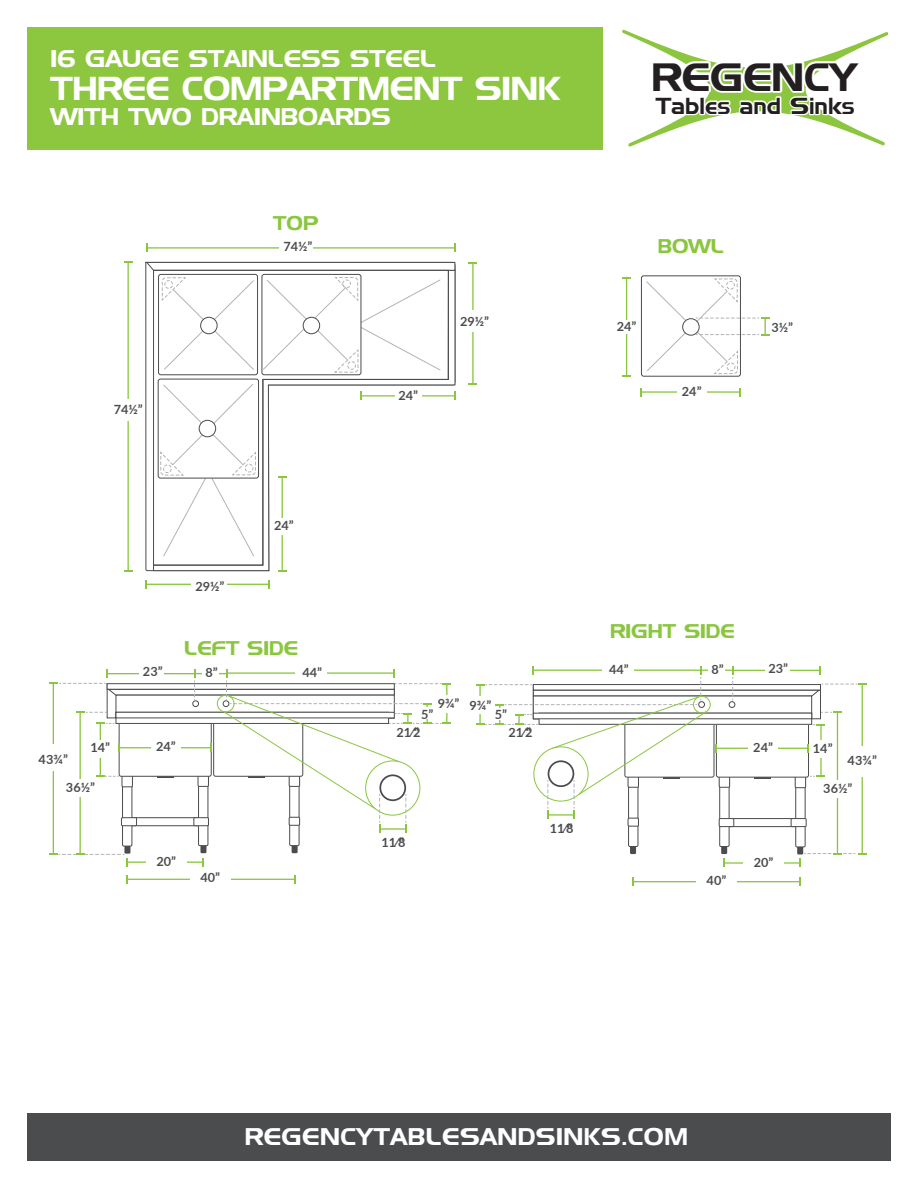
<style>
.page{position:relative;width:918px;height:1188px;background:#fff}
.page>*{position:absolute;margin:0;border:0;box-sizing:border-box;transform-origin:0 0}
.t1{font:39.3px "Denmark";color:#231f20}
.t2{font:33px "Denmark";letter-spacing:-.01em;color:#fff}
.t3{font:24px "Denmark";color:#fff}
.t4{font:24px "Denmark";letter-spacing:.02em;color:#fff}
.t5{font:23.1px "Denmark";color:#231f20}
.t6{font:19.8px "Denmark";color:#8bc640}
.t7{font:700 12.75px "Lato";color:#4b4c4d}
</style>
<div class="page">
<div style="left:27px;top:1113px;width:864px;height:48px;background:#4b4c4d"></div>
<svg style="left:145px;top:261px;width:8px;height:311px"></svg>
<svg style="left:153px;top:271px;width:303px;height:301px"></svg>
<svg style="left:146px;top:261px;width:310px;height:10px"></svg>
<svg style="left:153px;top:269px;width:296px;height:297px"></svg>
<div style="left:159px;top:274px;width:99px;height:101px;background:#fff;border-radius:2px"></div>
<div style="left:158px;top:274px;width:100px;height:101px;border:1px solid #4b4c4d;border-radius:2px"></div>
<div style="left:262px;top:274px;width:99px;height:101px;border:1px solid #4b4c4d;border-radius:2px"></div>
<div style="left:124px;top:825px;width:6px;height:29px;background:#4b4c4d"></div>
<div style="left:123px;top:764px;width:9px;height:82px;background:#fff"></div>
<div style="left:122px;top:764px;width:10px;height:83px;border:1px solid #4b4c4d"></div>
<div style="left:200px;top:825px;width:6px;height:28px;background:#4b4c4d"></div>
<div style="left:199px;top:764px;width:9px;height:82px;background:#fff"></div>
<div style="left:198px;top:763px;width:10px;height:83px;border:1px solid #4b4c4d"></div>
<div style="left:292px;top:825px;width:6px;height:28px;background:#4b4c4d"></div>
<div style="left:290px;top:764px;width:9px;height:82px;background:#fff"></div>
<div style="left:289px;top:763px;width:11px;height:83px;border:1px solid #4b4c4d"></div>
<div style="left:158px;top:379px;width:101px;height:99px;background:#fff;border-radius:2px"></div>
<div style="left:158px;top:379px;width:101px;height:100px;border:1px solid #4b4c4d;border-radius:2px"></div>
<svg style="left:160px;top:384px;width:96px;height:173px"></svg>
<svg style="left:162px;top:277px;width:92px;height:93px"></svg>
<svg style="left:262px;top:277px;width:179px;height:96px"></svg>
<div style="left:303px;top:317px;width:17px;height:17px;background:#fff;border-radius:50%"></div>
<div style="left:303px;top:317px;width:17px;height:17px;border:1px solid #4b4c4d;border-radius:50%"></div>
<div style="left:641px;top:275px;width:100px;height:102px;border:1px solid #4b4c4d;border-radius:2px"></div>
<div style="left:727px;top:818px;width:73px;height:9px;border:1px solid #4b4c4d"></div>
<div style="left:797px;top:826px;width:6px;height:29px;background:#4b4c4d"></div>
<div style="left:796px;top:765px;width:9px;height:82px;background:#fff"></div>
<div style="left:795px;top:765px;width:11px;height:82px;border:1px solid #4b4c4d"></div>
<div style="left:721px;top:826px;width:6px;height:28px;background:#4b4c4d"></div>
<div style="left:720px;top:765px;width:9px;height:82px;background:#fff"></div>
<div style="left:719px;top:764px;width:11px;height:83px;border:1px solid #4b4c4d"></div>
<div style="left:630px;top:826px;width:6px;height:28px;background:#4b4c4d"></div>
<div style="left:629px;top:765px;width:9px;height:82px;background:#fff"></div>
<div style="left:628px;top:764px;width:10px;height:83px;border:1px solid #4b4c4d"></div>
<div style="left:719px;top:819px;width:15px;height:8px;background:#fff"></div>
<div style="left:719px;top:818px;width:15px;height:9px;border:1px solid #4b4c4d"></div>
<div style="left:791px;top:819px;width:15px;height:8px;background:#fff"></div>
<div style="left:791px;top:818px;width:16px;height:9px;border:1px solid #4b4c4d"></div>
<div style="left:628px;top:818px;width:10px;height:8px;background:#fff"></div>
<div style="left:628px;top:818px;width:11px;height:9px;border:1px solid #4b4c4d"></div>
<hr style="left:147px;top:247px;width:308px;height:2px;background:#8bc640">
<hr style="left:127px;top:262px;width:2px;height:309px;background:#8bc640">
<hr style="left:361px;top:395px;width:94px;height:2px;background:#8bc640">
<hr style="left:282px;top:477px;width:1px;height:94px;background:#8bc640">
<svg style="left:278px;top:570px;width:9px;height:2px"></svg>
<hr style="left:472px;top:263px;width:2px;height:121px;background:#8bc640">
<svg style="left:469px;top:383px;width:8px;height:2px"></svg>
<hr style="left:146px;top:584px;width:123px;height:1px;background:#8bc640">
<hr style="left:127px;top:861px;width:76px;height:2px;background:#8bc640">
<hr style="left:724px;top:862px;width:76px;height:2px;background:#8bc640">
<hr style="left:127px;top:879px;width:168px;height:1px;background:#8bc640">
<svg style="left:294px;top:875px;width:2px;height:9px"></svg>
<hr style="left:633px;top:881px;width:167px;height:1px;background:#8bc640">
<hr style="left:53px;top:683px;width:1px;height:171px;background:#8bc640">
<hr style="left:862px;top:684px;width:1px;height:170px;background:#8bc640">
<hr style="left:837px;top:712px;width:1px;height:142px;background:#8bc640">
<svg style="left:800px;top:853px;width:67px;height:14px"></svg>
<svg style="left:476px;top:666px;width:391px;height:153px"></svg>
<hr style="left:79px;top:712px;width:2px;height:142px;background:#8bc640">
<svg style="left:49px;top:669px;width:402px;height:164px"></svg>
<svg style="left:49px;top:854px;width:79px;height:12px"></svg>
<div style="left:111px;top:399px;width:32px;height:22px;background:#fff"></div>
<div style="left:465px;top:310px;width:18px;height:22px;background:#fff"></div>
<div style="left:191px;top:576px;width:36px;height:19px;background:#fff"></div>
<div style="left:395px;top:390px;width:27px;height:11px;background:#fff"></div>
<div style="left:272px;top:518px;width:24px;height:17px;background:#fff"></div>
<div style="left:151px;top:743px;width:30px;height:10px;background:#fff"></div>
<div style="left:748px;top:743px;width:30px;height:10px;background:#fff"></div>
<div style="left:146px;top:859px;width:40px;height:10px;background:#fff"></div>
<div style="left:744px;top:860px;width:40px;height:10px;background:#fff"></div>
<div style="left:190px;top:876px;width:40px;height:10px;background:#fff"></div>
<div style="left:696px;top:878px;width:41px;height:10px;background:#fff"></div>
<div style="left:602px;top:665px;width:32px;height:10px;background:#fff"></div>
<div style="left:295px;top:667px;width:32px;height:10px;background:#fff"></div>
<div style="left:708px;top:665px;width:17px;height:10px;background:#fff"></div>
<div style="left:202px;top:668px;width:17px;height:10px;background:#fff"></div>
<div style="left:765px;top:665px;width:25px;height:10px;background:#fff"></div>
<div style="left:140px;top:668px;width:24px;height:10px;background:#fff"></div>
<div style="left:41px;top:745px;width:24px;height:26px;background:#fff"></div>
<div style="left:441px;top:695px;width:12px;height:18px;background:#fff"></div>
<div style="left:850px;top:746px;width:24px;height:30px;background:#fff"></div>
<div style="left:88px;top:740px;width:18px;height:18px;background:#fff"></div>
<div style="left:811px;top:740px;width:18px;height:18px;background:#fff"></div>
<div style="left:826px;top:780px;width:24px;height:18px;background:#fff"></div>
<div style="left:418px;top:707px;width:18px;height:12px;background:#fff"></div>
<div style="left:474px;top:696px;width:12px;height:18px;background:#fff"></div>
<div style="left:491px;top:708px;width:17px;height:12px;background:#fff"></div>
<hr style="left:641px;top:391px;width:99px;height:2px;background:#8bc640">
<svg style="left:739px;top:388px;width:2px;height:8px"></svg>
<svg style="left:646px;top:278px;width:123px;height:96px"></svg>
<div style="left:677px;top:387px;width:29px;height:10px;background:#fff"></div>
<hr style="left:626px;top:278px;width:1px;height:98px;background:#8bc640">
<svg style="left:622px;top:375px;width:9px;height:2px"></svg>
<div style="left:621px;top:320px;width:11px;height:14px;background:#fff"></div>
<div style="left:280px;top:236px;width:33px;height:19px;background:#fff"></div>
<div style="left:68px;top:779px;width:25px;height:18px;background:#fff"></div>
<div style="left:27px;top:27px;width:695px;height:122px;background:#8dc63f"></div>
<div style="left:603px;top:22px;width:288px;height:133px;background:#fff"></div>
<svg style="left:622px;top:29px;width:267px;height:118px"></svg>
<h3 class="t3" style="left:50px;top:44px;width:387px">16 GAUGE STAINLESS STEEL</h3>
<h2 class="t2" style="left:50px;top:68px;width:512px">THREE COMPARTMENT SINK</h2>
<h3 class="t3" style="left:50px;top:102px;width:342px">WITH TWO DRAINBOARDS</h3>
<h3 class="t6" style="left:273px;top:211px;width:47px">TOP</h3>
<p class="t7" style="left:283px;top:237px;width:30px">74½”</p>
<p class="t7" style="left:114px;top:400px;width:30px">74½”</p>
<p class="t7" style="left:196px;top:577px;width:30px">29½”</p>
<p class="t7" style="left:274px;top:516px;width:21px">24”</p>
<h3 class="t6" style="left:184px;top:636px;width:115px">LEFT SIDE</h3>
<p class="t7" style="left:398px;top:386px;width:21px">24”</p>
<p class="t7" style="left:460px;top:312px;width:30px">29½”</p>
<h1 class="t1" style="left:652px;top:53px;width:207px">REGENCY</h1>
<h3 class="t5" style="left:656px;top:92px;width:201px">Tables and Sinks</h3>
<h3 class="t6" style="left:658px;top:235px;width:68px">BOWL</h3>
<p class="t7" style="left:617px;top:317px;width:21px">24”</p>
<p class="t7" style="left:772px;top:318px;width:23px">3½”</p>
<p class="t7" style="left:682px;top:382px;width:21px">24”</p>
<h3 class="t6" style="left:610px;top:619px;width:126px">RIGHT SIDE</h3>
<p class="t7" style="left:143px;top:662px;width:21px">23”</p>
<p class="t7" style="left:205px;top:663px;width:14px">8”</p>
<p class="t7" style="left:302px;top:663px;width:21px">44”</p>
<p class="t7" style="left:609px;top:660px;width:21px">44”</p>
<p class="t7" style="left:711px;top:660px;width:14px">8”</p>
<p class="t7" style="left:768px;top:659px;width:21px">23”</p>
<p class="t7" style="left:438px;top:694px;width:23px">9¾”</p>
<p class="t7" style="left:421px;top:705px;width:14px">5”</p>
<p class="t7" style="left:470px;top:696px;width:23px">9¾”</p>
<p class="t7" style="left:495px;top:705px;width:14px">5”</p>
<p class="t7" style="left:397px;top:723px;width:25px">21⁄2”</p>
<p class="t7" style="left:509px;top:723px;width:25px">21⁄2”</p>
<p class="t7" style="left:156px;top:737px;width:21px">24”</p>
<p class="t7" style="left:753px;top:738px;width:21px">24”</p>
<p class="t7" style="left:91px;top:738px;width:21px">14”</p>
<p class="t7" style="left:813px;top:739px;width:21px">14”</p>
<p class="t7" style="left:823px;top:779px;width:30px">36½”</p>
<p class="t7" style="left:39px;top:750px;width:31px">43¾”</p>
<p class="t7" style="left:848px;top:751px;width:31px">43¾”</p>
<p class="t7" style="left:66px;top:778px;width:30px">36½”</p>
<p class="t7" style="left:382px;top:833px;width:25px">11⁄8”</p>
<p class="t7" style="left:550px;top:819px;width:25px">11⁄8”</p>
<p class="t7" style="left:156px;top:852px;width:21px">20”</p>
<p class="t7" style="left:754px;top:853px;width:21px">20”</p>
<p class="t7" style="left:201px;top:868px;width:21px">40”</p>
<p class="t7" style="left:707px;top:871px;width:21px">40”</p>
<h3 class="t4" style="left:245px;top:1122px;width:445px">REGENCYTABLESANDSINKS.COM</h3>
</div>
